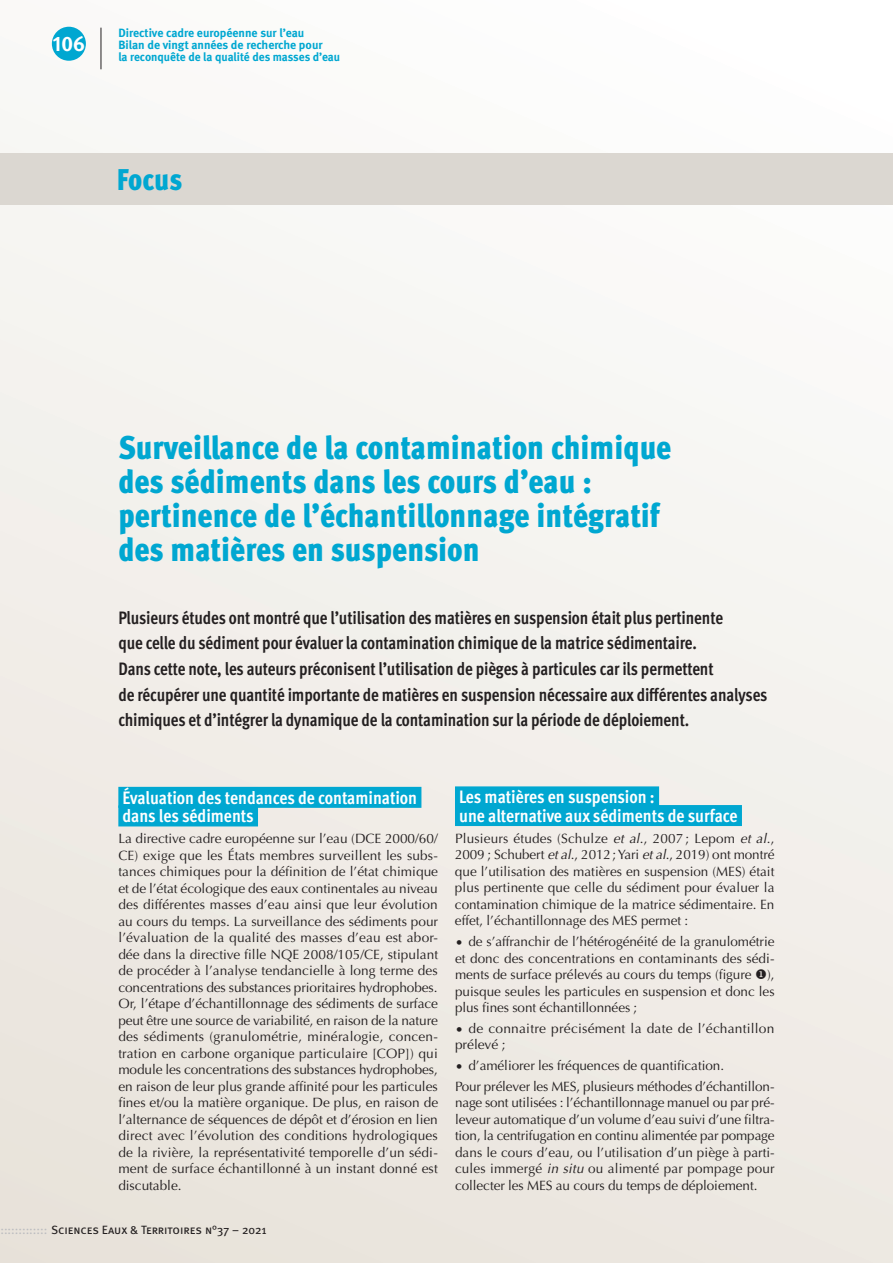
<style>
.page{position:relative;width:893px;height:1263px;background:#fff}
.page>*{position:absolute;margin:0;border:0;box-sizing:border-box;transform-origin:0 0}
.titre{font:900 33px/34px "Meta Cond OT";color:#00a7d1}
.titre-2{font:900 30px "Meta Cond OT";letter-spacing:-.005em;color:#00a7d1}
.t1{font:21px "Meta Bold Caps Expert";color:#fff}
.chapo{font:700 18px/25.5px "Meta Cond OT";letter-spacing:-.005em;color:#231f20;scale:.96 1}
.H1_bleu{font:700 18px "Meta Cond OT";color:#fff}
.t2{font:13.5px/16.5px "Optima";letter-spacing:-.005em;color:#231f20;text-align:justify}
.t3{font:13.5px/16.5px "Optima";letter-spacing:.015em;color:#231f20}
.t4{font:700 12px/12px "Meta";color:#00a7d1}
.t5{font:12px "Meta Book Caps";letter-spacing:-.005em;color:#231f20}
.s1{color:#bcbdc0}
.s2{font-style:italic}
</style>
<div class="page">
<div style="left:0;top:0;width:893px;height:1263px;background:linear-gradient(to bottom,#fcfdfc,#eae5dd)"></div>
<div style="left:118px;top:787px;width:303px;height:21px;background:#00a7d1"></div>
<div style="left:118px;top:805px;width:140px;height:21px;background:#00a7d1"></div>
<div style="left:455px;top:786px;width:204px;height:21px;background:#00a7d1"></div>
<div style="left:455px;top:805px;width:287px;height:21px;background:#00a7d1"></div>
<div style="left:0;top:153px;width:893px;height:52px;background:#dbd7d1"></div>
<div style="left:52px;top:27px;width:34px;height:34px;background:#00a7d1;border-radius:50%"></div>
<hr style="left:101px;top:28px;width:1px;height:41px;background:#231f20">
<p class="t1" style="left:53px;top:31px;width:34px">106</p>
<p class="t4" style="left:118px;top:26px;width:223px">Directive cadre européenne sur l’eau<br>Bilan de vingt années de recherche pour<br>la reconquête de la qualité des masses d’eau</p>
<p class="titre-2" style="left:117px;top:161px;width:67px">Focus</p>
<p class="titre" style="left:118px;top:432px;width:555px">Surveillance de la contamination chimique des sédiments dans les cours d’eau : pertinence de l’échantillonnage intégratif des matières en suspension</p>
<p class="chapo" style="left:118px;top:605px;width:678px">Plusieurs études ont montré que l’utilisation des matières en suspension était plus pertinente<br>que celle du sédiment pour évaluer la contamination chimique de la matrice sédimentaire.<br>Dans cette note, les auteurs préconisent l’utilisation de pièges à particules car ils permettent<br>de récupérer une quantité importante de matières en suspension nécessaire aux différentes analyses chimiques et d’intégrer la dynamique de la contamination sur la période de déploiement.</p>
<p class="H1_bleu" style="left:123px;top:786px;width:296px">Évaluation des tendances de contamination</p>
<p class="H1_bleu" style="left:123px;top:805px;width:133px">dans les sédiments</p>
<p class="t2" style="left:118px;top:831px;width:321px">La directive cadre européenne sur l’eau (DCE 2000/60/ CE) exige que les États membres surveillent les subs&shy;tances chimiques pour la définition de l’état chimique et de l’état écologique des eaux continentales au niveau des différentes masses d’eau ainsi que leur évolution au cours du temps. La surveillance des sédiments pour l’évaluation de la qualité des masses d’eau est abor&shy;dée dans la directive fille NQE 2008/105/CE, stipulant de procéder à l’analyse tendancielle à long terme des concentrations des substances prioritaires hydrophobes.<br>Or, l’étape d’échantillonnage des sédiments de surface peut être une source de variabilité, en raison de la nature des sédiments (granulométrie, minéralogie, concen&shy;tration en carbone organique particulaire [COP]) qui module les concentrations des substances hydrophobes, en raison de leur plus grande affinité pour les particules fines et/ou la matière organique. De plus, en raison de l’alternance de séquences de dépôt et d’érosion en lien direct avec l’évolution des conditions hydrologiques de la rivière, la représentativité temporelle d’un sédi&shy;ment de surface échantillonné à un instant donné est discutable.</p>
<p class="t5" style="left:0;top:1223px;width:268px"><span class="s1">:::::::::::::</span> Sciences Eaux &amp; Territoires n°37 – 2021</p>
<p class="H1_bleu" style="left:459px;top:785px;width:197px">Les matières en suspension :</p>
<p class="H1_bleu" style="left:459px;top:804px;width:280px">une alternative aux sédiments de surface</p>
<p class="t2" style="left:455px;top:830px;width:321px">Plusieurs études (Schulze <span class="s2">et al</span>., 2007 ; Lepom <span class="s2">et al</span>., 2009 ; Schubert <span class="s2">et al</span>., 2012; Yari <span class="s2">et al</span>., 2019) ont montré que l’utilisation des matières en suspension (MES) était plus pertinente que celle du sédiment pour évaluer la contamination chimique de la matrice sédimentaire. En effet, l’échantillonnage des MES permet :</p>
<p class="t2" style="left:455px;top:933px;width:321px">• de s’affranchir de l’hétérogénéité de la granulométrie et donc des concentrations en contaminants des sédi&shy;ments de surface prélevés au cours du temps (figure ◆), puisque seules les particules en suspension et donc les plus fines sont échantillonnées ;</p>
<p class="t3" style="left:455px;top:1020px;width:321px">• de connaitre précisément la date de l’échantillon prélevé ;</p>
<p class="t2" style="left:455px;top:1057px;width:271px">• d’améliorer les fréquences de quantification.</p>
<p class="t2" style="left:455px;top:1078px;width:321px">Pour prélever les MES, plusieurs méthodes d’échantillon&shy;nage sont utilisées : l’échantillonnage manuel ou par pré&shy;leveur automatique d’un volume d’eau suivi d’une filtra&shy;tion, la centrifugation en continu alimentée par pompage dans le cours d’eau, ou l’utilisation d’un piège à parti&shy;cules immergé <span class="s2">in situ</span> ou alimenté par pompage pour collecter les MES au cours du temps de déploiement.</p>
</div>
